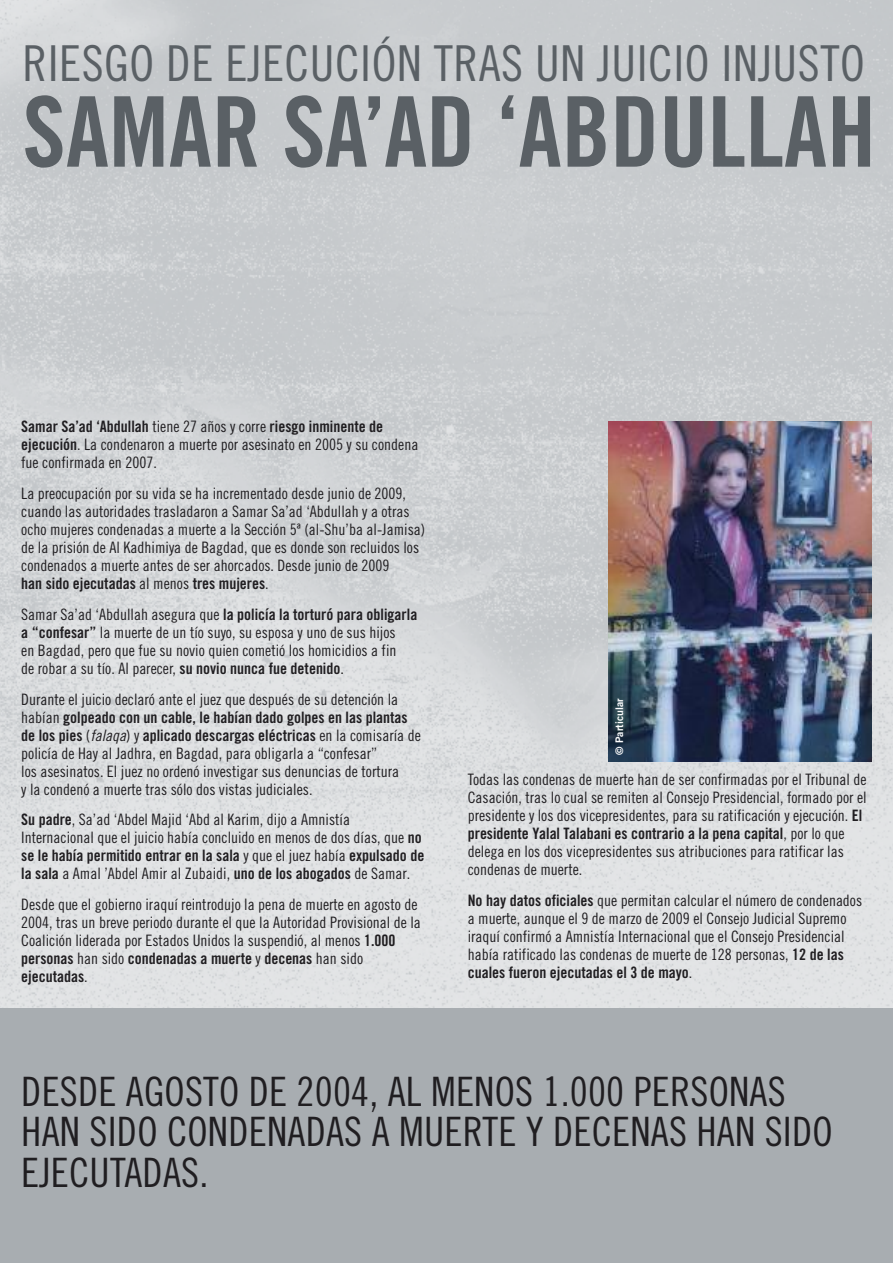
<style>
.page{position:relative;width:893px;height:1263px;background:#fff}
.page>*{position:absolute;margin:0;border:0;box-sizing:border-box;transform-origin:0 0}
.t1{font:97.5px "Amnesty Trade Gothic Bd Cn 20";color:#5a6065}
.t2{font:49.5px "Amnesty Trade Gothic Cn 18";letter-spacing:.01em;color:#5a6065}
.t3{font:40.5px/40.5px "Amnesty Trade Gothic Cn 18";letter-spacing:.005em;color:#201e21}
.t4{font:15.75px/18px "Amnesty Trade Gothic Cn 18";color:#201e21}
.t5{font:15.75px/18px "Amnesty Trade Gothic Bd Cn 20";color:#201e21}
.t6{font:10.5px "Amnesty Trade Gothic Bd 2";color:#fff}
.s1{font-family:"Amnesty Trade Gothic Cn 18"}
.s2{font-family:"Amnesty Trade Gothic Bd Cn 20"}
.s3{color:#111}
.s4{font-family:"Amnesty Trade Gothic Cn 18 Obl"}
</style>
<div class="page">
<div style="left:0;top:1004px;width:893px;height:259px;background:#a8adb1"></div>
<img style="left:0;top:0;width:893px;height:1008px">
<img style="left:608px;top:421px;width:264px;height:340px">
<h2 class="t2" style="left:22px;top:34px;width:844px">RIESGO DE EJECUCIÓN TRAS UN JUICIO INJUSTO</h2>
<h1 class="t1" style="left:22px;top:73px;width:855px">SAMAR SA’AD ‘ABDULLAH</h1>
<p class="t5" style="left:21px;top:418px;width:364px">Samar Sa’ad ‘Abdullah <span class="s1">tiene 27 años y corre</span> riesgo inminente de</p>
<p class="t4" style="left:21px;top:436px;width:399px"><span class="s2">ejecución</span>. La condenaron a muerte por asesinato en 2005 y su condena fue confirmada en 2007.</p>
<p class="t4" style="left:21px;top:484px;width:405px">La preocupación por su vida se ha incrementado desde junio de 2009, cuando las autoridades trasladaron a Samar Sa’ad ‘Abdullah y a otras ocho mujeres condenadas a muerte a la Sección 5ª (al-Shu’ba al-Jamisa) de la prisión de Al Kadhimiya de Bagdad, que es donde son recluidos los condenados a muerte antes de ser ahorcados. Desde junio de 2009</p>
<p class="t5" style="left:21px;top:568px;width:398px;line-height:30.8px">han sido ejecutadas <span class="s1">al menos</span> tres mujeres<span class="s1">.<br>Samar Sa’ad ‘Abdullah asegura que</span> la policía la torturó para obligarla</p>
<p class="t4" style="left:21px;top:623px;width:377px;text-align:justify"><span class="s2">a “confesar”</span> la muerte de un tío suyo, su esposa y uno de sus hijos en Bagdad, pero que fue su novio quien cometió los homicidios a fin de robar a su tío. Al parecer, <span class="s2">su novio nunca fue detenido</span><span class="s3">.</span></p>
<p class="t4" style="left:21px;top:690px;width:378px">Durante el juicio declaró ante el juez que después de su detención la</p>
<p class="t5" style="left:21px;top:708px;width:401px"><span class="s1">habían</span> golpeado con un cable, le habían dado golpes en las plantas de los pies <span class="s1">(</span><span class="s4">falaqa</span><span class="s1">) y</span> aplicado descargas eléctricas <span class="s1">en la comisaría de</span></p>
<p class="t4" style="left:21px;top:744px;width:379px">policía de Hay al Jadhra, en Bagdad, para obligarla a “confesar”<br>los asesinatos. El juez no ordenó investigar sus denuncias de tortura y la condenó a muerte tras sólo dos vistas judiciales.</p>
<p class="t4" style="left:21px;top:811px;width:402px"><span class="s2">Su padre</span>, Sa’ad ‘Abdel Majid ‘Abd al Karim, dijo a Amnistía<br>Internacional que el juicio había concluido en menos de dos días, que <span class="s2">no</span></p>
<p class="t5" style="left:21px;top:847px;width:405px">se le había permitido entrar en la sala <span class="s1">y que el juez había</span> expulsado de</p>
<p class="t4" style="left:21px;top:858px;width:398px;line-height:30.8px"><span class="s2">la sala</span> a Amal ’Abdel Amir al Zubaidi, <span class="s2">uno de los abogados</span> de Samar.<br>Desde que el gobierno iraquí reintrodujo la pena de muerte en agosto de</p>
<p class="t4" style="left:21px;top:913px;width:401px">2004, tras un breve periodo durante el que la Autoridad Provisional de la<br>Coalición liderada por Estados Unidos la suspendió, al menos <span class="s2">1.000</span></p>
<p class="t5" style="left:21px;top:949px;width:343px">personas <span class="s1">han sido</span> condenadas a muerte <span class="s1">y</span> decenas <span class="s1">han sido </span>ejecutadas<span class="s1">.</span></p>
<p class="t6" style="left:613px;top:754px;width:57px;rotate:-90deg">© Particular</p>
<p class="t4" style="left:468px;top:770px;width:400px;text-align:justify">Todas las condenas de muerte han de ser confirmadas por el Tribunal de Casación, tras lo cual se remiten al Consejo Presidencial, formado por el presidente y los dos vicepresidentes, para su ratificación y ejecución. <span class="s2">El</span></p>
<p class="t5" style="left:468px;top:825px;width:378px">presidente Yalal Talabani es contrario a la pena capital<span class="s1">, por lo que</span></p>
<p class="t4" style="left:468px;top:842px;width:378px">delega en los dos vicepresidentes sus atribuciones para ratificar las condenas de muerte.</p>
<p class="t4" style="left:468px;top:891px;width:396px"><span class="s2">No hay datos oficiales</span> que permitan calcular el número de condenados a muerte, aunque el 9 de marzo de 2009 el Consejo Judicial Supremo iraquí confirmó a Amnistía Internacional que el Consejo Presidencial había ratificado las condenas de muerte de 128 personas, <span class="s2">12 de las</span></p>
<p class="t5" style="left:468px;top:963px;width:226px">cuales fueron ejecutadas el 3 de mayo<span class="s1">.</span></p>
<h3 class="t3" style="left:21px;top:1070px;width:813px">DESDE AGOSTO DE 2004, AL MENOS 1.000 PERSONAS<br>HAN SIDO CONDENADAS A MUERTE Y DECENAS HAN SIDO<br>EJECUTADAS.</h3>
</div>
